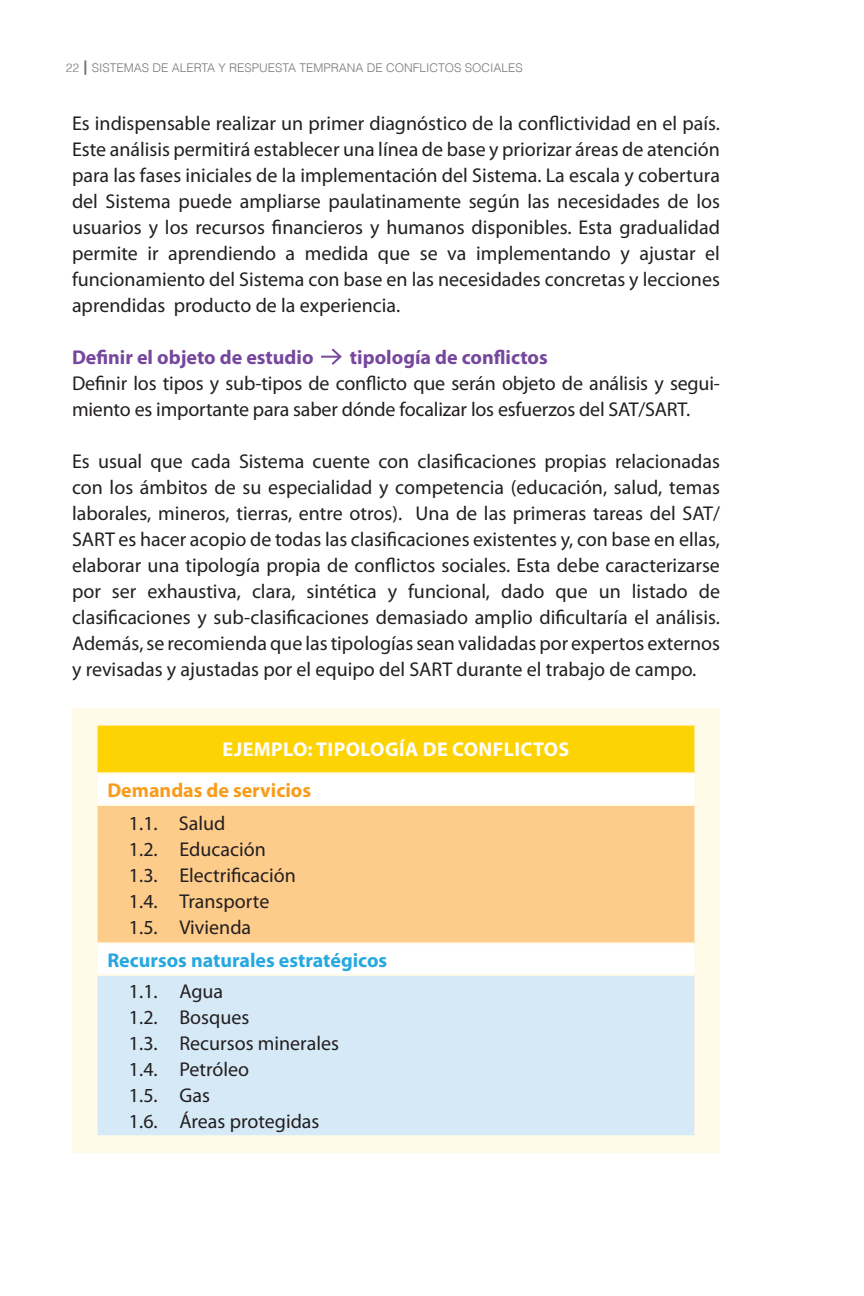
<style>
.page{position:relative;width:864px;height:1296px;background:#fff}
.page>*{position:absolute;margin:0;border:0;box-sizing:border-box;transform-origin:0 0}
.t1{font:20px/26px "Myriad Pro";color:#231f20}
.t2{font:700 20px "Myriad Pro";color:#76479c}
.t3{font:700 20px "Myriad Pro";color:#fff}
.t4{font:700 20px "Myriad Pro";color:#27a8e0}
.t5{font:700 20px "Myriad Pro";color:#f89c1c}
.t6{font:300 12px "Helvetica";color:#76787b}
</style>
<div class="page">
<svg style="left:84px;top:60px;width:2px;height:15px"></svg>
<div style="left:72px;top:708px;width:648px;height:445px;background:#fefae7"></div>
<svg style="left:321px;top:348px;width:21px;height:17px"></svg>
<div style="left:97px;top:725px;width:598px;height:48px;background:#fed304"></div>
<div style="left:98px;top:774px;width:596px;height:200px;background:#fff"></div>
<div style="left:97px;top:805px;width:598px;height:138px;background:#fdcb8a"></div>
<div style="left:97px;top:975px;width:598px;height:161px;background:#d6e9f7"></div>
<hr style="left:96px;top:724px;width:600px;height:2px;background:#fefae7">
<hr style="left:96px;top:726px;width:2px;height:46px;background:#fefae7">
<hr style="left:694px;top:726px;width:2px;height:46px;background:#fefae7">
<hr style="left:96px;top:772px;width:600px;height:2px;background:#fefae7">
<hr style="left:96px;top:804px;width:600px;height:2px;background:#fefae7">
<hr style="left:96px;top:806px;width:2px;height:136px;background:#fefae7">
<hr style="left:694px;top:806px;width:2px;height:136px;background:#fefae7">
<hr style="left:96px;top:942px;width:600px;height:2px;background:#fefae7">
<hr style="left:96px;top:974px;width:600px;height:2px;background:#fefae7">
<hr style="left:96px;top:976px;width:2px;height:159px;background:#fefae7">
<hr style="left:694px;top:976px;width:2px;height:159px;background:#fefae7">
<hr style="left:96px;top:1135px;width:600px;height:2px;background:#fefae7">
<p class="t6" style="left:66px;top:60px;width:459px">22 SISTEMAS DE ALERTA Y RESPUESTA TEMPRANA DE CONFLICTOS SOCIALES</p>
<p class="t1" style="left:72px;top:110px;width:650px;text-align:justify">Es indispensable realizar un primer diagnóstico de la conflictividad en el país.<br>Este análisis permitirá establecer una línea de base y priorizar áreas de atención para las fases iniciales de la implementación del Sistema. La escala y cobertura del Sistema puede ampliarse paulatinamente según las necesidades de los usuarios y los recursos financieros y humanos disponibles. Esta gradualidad permite ir aprendiendo a medida que se va implementando y ajustar el funcionamiento del Sistema con base en las necesidades concretas y lecciones aprendidas producto de la experiencia.</p>
<p class="t2" style="left:72px;top:344px;width:243px">Definir el objeto de estudio</p>
<p class="t2" style="left:350px;top:344px;width:199px">tipología de conflictos</p>
<p class="t1" style="left:72px;top:370px;width:649px">Definir los tipos y sub-tipos de conflicto que serán objeto de análisis y segui&shy;miento es importante para saber dónde focalizar los esfuerzos del SAT/SART.</p>
<p class="t1" style="left:72px;top:448px;width:650px;text-align:justify">Es usual que cada Sistema cuente con clasificaciones propias relacionadas con los ámbitos de su especialidad y competencia (educación, salud, temas laborales, mineros, tierras, entre otros). Una de las primeras tareas del SAT/ SART es hacer acopio de todas las clasificaciones existentes y, con base en ellas, elaborar una tipología propia de conflictos sociales. Esta debe caracterizarse por ser exhaustiva, clara, sintética y funcional, dado que un listado de clasificaciones y sub-clasificaciones demasiado amplio dificultaría el análisis.<br>Además, se recomienda que las tipologías sean validadas por expertos externos y revisadas y ajustadas por el equipo del SART durante el trabajo de campo.</p>
<p class="t3" style="left:223px;top:737px;width:25px">Ejemplo</p>
<p class="t3" style="left:308px;top:737px;width:21px">: tipología</p>
<p class="t3" style="left:423px;top:737px;width:43px">de conflictos</p>
<p class="t5" style="left:107px;top:777px;width:205px">Demandas de servicios</p>
<p class="t1" style="left:129px;top:810px;width:168px">1.1. Salud<br>1.2. Educación<br>1.3. Electrificación<br>1.4. Transporte<br>1.5. Vivienda</p>
<p class="t4" style="left:107px;top:947px;width:281px">Recursos naturales estratégicos</p>
<p class="t1" style="left:129px;top:978px;width:212px">1.1. Agua<br>1.2. Bosques<br>1.3. Recursos minerales<br>1.4. Petróleo<br>1.5. Gas<br>1.6. Áreas protegidas</p>
</div>
